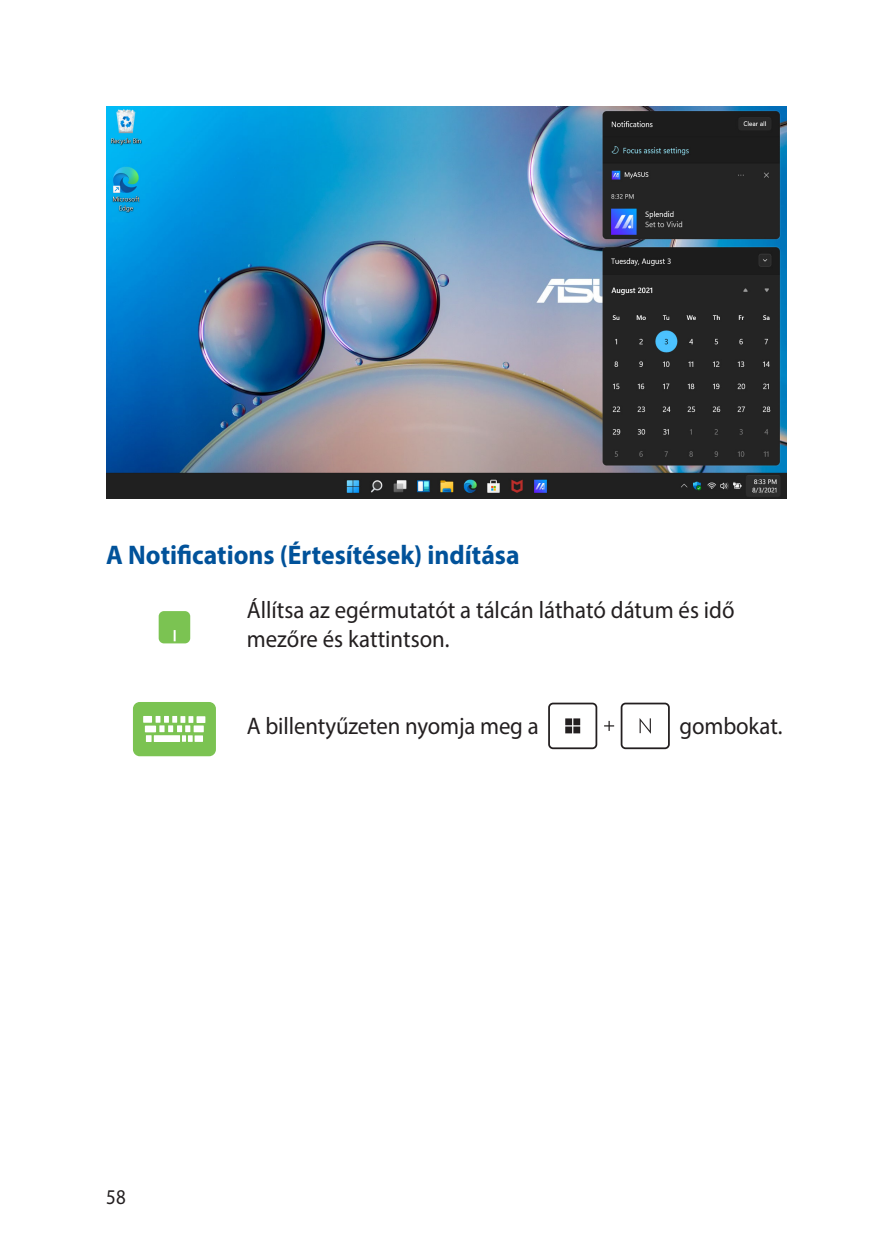
<style>
.page{position:relative;width:893px;height:1259px;background:#fff}
.page>*{position:absolute;margin:0;border:0;box-sizing:border-box;transform-origin:0 0}
.t1{font:700 27px "Myriad Pro";color:#01529a;scale:.95 1}
.t2{font:24px/28.8px "Myriad Pro";color:#231f20;scale:.95 1}
.t3{font:21px "Myriad Pro";color:#231f20;scale:.9 1}
</style>
<div class="page">
<div style="left:159px;top:611px;width:31px;height:32px;background:#7bc352;border-radius:5px"></div>
<svg style="left:174px;top:630px;width:2px;height:11px"></svg>
<div style="left:134px;top:703px;width:81px;height:52px;background:#7bc352;border-radius:6px"></div>
<div style="left:133px;top:702px;width:83px;height:54px;border:2px solid #7bc352;border-radius:6px"></div>
<div style="left:197px;top:716px;width:8px;height:7px;background:#fff"></div>
<div style="left:145px;top:725px;width:11px;height:7px;background:#fff"></div>
<div style="left:146px;top:735px;width:6px;height:7px;background:#fff"></div>
<div style="left:154px;top:735px;width:26px;height:7px;background:#fff"></div>
<div style="left:194px;top:725px;width:10px;height:7px;background:#fff"></div>
<svg style="left:156px;top:716px;width:37px;height:26px"></svg>
<div style="left:195px;top:735px;width:8px;height:7px;background:#fff"></div>
<div style="left:143px;top:716px;width:9px;height:6px;background:#fff"></div>
<div style="left:621px;top:702px;width:49px;height:47px;border:2px solid #231f20;border-radius:4px"></div>
<svg style="left:604px;top:721px;width:10px;height:10px"></svg>
<div style="left:548px;top:702px;width:49px;height:47px;border:2px solid #231f20;border-radius:4px"></div>
<svg style="left:640px;top:718px;width:11px;height:16px"></svg>
<div style="left:565px;top:726px;width:7px;height:7px;background:#231f20"></div>
<div style="left:573px;top:718px;width:7px;height:7px;background:#231f20"></div>
<div style="left:565px;top:718px;width:7px;height:7px;background:#231f20"></div>
<div style="left:573px;top:726px;width:7px;height:7px;background:#231f20"></div>
<img style="left:106px;top:106px;width:681px;height:393px">
<p class="t1" style="left:106px;top:537px;width:436px">A Notifications (Értesítések) indítása</p>
<p class="t2" style="left:247px;top:595px;width:515px">Állítsa az egérmutatót a tálcán látható dátum és idő mezőre és kattintson.</p>
<p class="t2" style="left:247px;top:711px;width:309px">A billentyűzeten nyomja meg a</p>
<p class="t2" style="left:679px;top:711px;width:110px">gombokat.</p>
<p class="t3" style="left:106px;top:1184px;width:23px">58</p>
</div>
